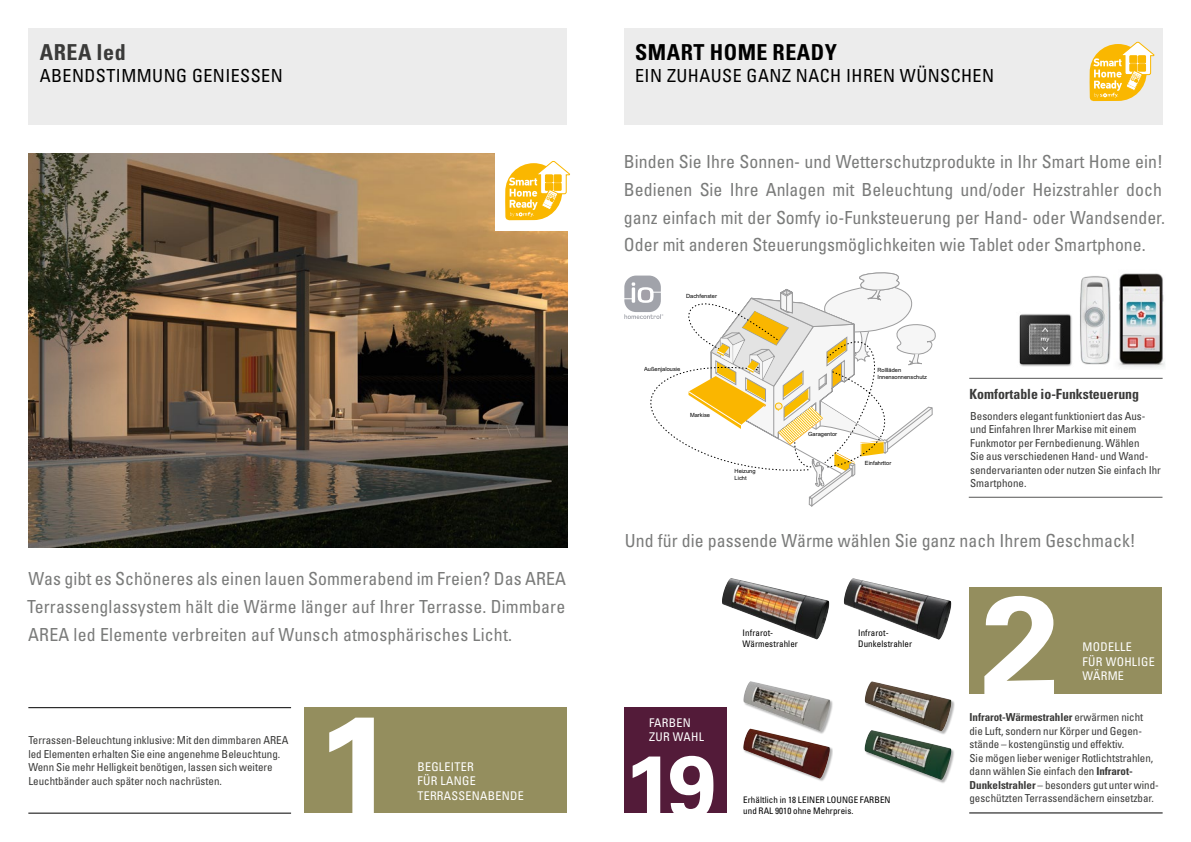
<style>
.page{position:relative;width:1191px;height:842px;background:#fff}
.page>*{position:absolute;margin:0;border:0;box-sizing:border-box;transform-origin:0 0}
.t1{font:700 142px "Univers LT Std";color:#fff}
.t2{font:700 condensed 22px "Univers LT Std";letter-spacing:.025em;color:#000}
.t3{font:700 condensed 22px "Univers LT Std";letter-spacing:.025em;color:#3a3a39}
.t4{font:condensed 18px/27.8px "Univers LT Std";letter-spacing:.005em;color:#7a7b7a}
.t5{font:condensed 18px "Univers LT Std";letter-spacing:.025em;color:#000}
.t6{font:700 condensed 14px "Univers LT Std";color:#3a3a39}
.t7{font:condensed 12px/14.4px "Univers LT Std";letter-spacing:.025em;color:#fff}
.t8{font:condensed 11px/13.5px "Univers LT Std";color:#3a3a39}
.t9{font:condensed 9px/11px "Univers LT Std";letter-spacing:.01em;color:#000}
.t10{font:5.7px/6.9px "Arial";color:#000}
.s1{font-weight:700}
</style>
<div class="page">
<hr style="left:969px;top:378px;width:193px;height:1px;background:#565655">
<hr style="left:968px;top:497px;width:194px;height:1px;background:#565655">
<img style="left:1080px;top:276px;width:31px;height:89px">
<img style="left:1019px;top:314px;width:53px;height:53px">
<hr style="left:969px;top:812px;width:193px;height:1px;background:#000">
<svg style="left:624px;top:273px;width:311px;height:233px"></svg>
<div style="left:624px;top:28px;width:538px;height:97px;background:#ececec"></div>
<svg style="left:1089px;top:42px;width:65px;height:59px"></svg>
<img style="left:1118px;top:273px;width:47px;height:95px">
<div style="left:743px;top:681px;width:90px;height:53px;background:#000;opacity:.3"></div>
<img style="left:743px;top:681px;width:87px;height:48px">
<div style="left:743px;top:729px;width:90px;height:53px;background:#000;opacity:.3"></div>
<img style="left:743px;top:729px;width:87px;height:49px">
<div style="left:865px;top:682px;width:90px;height:53px;background:#000;opacity:.3"></div>
<img style="left:864px;top:681px;width:87px;height:70px">
<div style="left:865px;top:730px;width:89px;height:53px;background:#000;opacity:.3"></div>
<img style="left:28px;top:153px;width:539px;height:394px">
<hr style="left:28px;top:707px;width:263px;height:1px;background:#000">
<hr style="left:28px;top:813px;width:263px;height:1px;background:#000">
<div style="left:304px;top:707px;width:263px;height:106px;background:#948e5e"></div>
<svg style="left:329px;top:718px;width:45px;height:95px"></svg>
<div style="left:969px;top:587px;width:193px;height:107px;background:#948e5e"></div>
<div style="left:623px;top:707px;width:103px;height:106px;background:#531b39"></div>
<svg style="left:632px;top:756px;width:28px;height:57px"></svg>
<svg style="left:670px;top:756px;width:43px;height:57px"></svg>
<div style="left:495px;top:153px;width:73px;height:78px;background:#fff"></div>
<svg style="left:505px;top:161px;width:65px;height:60px"></svg>
<div style="left:28px;top:28px;width:539px;height:97px;background:#ececec"></div>
<img style="left:844px;top:578px;width:107px;height:62px">
<img style="left:722px;top:578px;width:107px;height:61px">
<h2 class="t3" style="left:40px;top:39px;width:87px">AREA led</h2>
<h3 class="t5" style="left:40px;top:64px;width:244px">ABENDSTIMMUNG GENIESSEN</h3>
<h3 class="t4" style="left:27px;top:564px;width:540px;text-align:justify">Was gibt es Schöneres als einen lauen Sommerabend im Freien? Das AREA Terrassenglassystem hält die Wärme länger auf Ihrer Terrasse. Dimmbare AREA led Elemente verbreiten auf Wunsch atmosphärisches Licht.</h3>
<p class="t8" style="left:28px;top:733px;width:262px">Terrassen-Beleuchtung inklusive: Mit den dimmbaren AREA led Elementen erhalten Sie eine angenehme Beleuchtung.<br>Wenn Sie mehr Helligkeit benötigen, lassen sich weitere Leuchtbänder auch später noch nachrüsten.</p>
<p class="t7" style="left:417px;top:759px;width:108px">BEGLEITER<br>FÜR LANGE<br>TERRASSENABENDE</p>
<h2 class="t2" style="left:635px;top:39px;width:203px">SMART HOME READY</h2>
<h3 class="t5" style="left:635px;top:64px;width:360px">EIN ZUHAUSE GANZ NACH IHREN WÜNSCHEN</h3>
<p class="t4" style="left:624px;top:147px;width:542px">Binden Sie Ihre Sonnen- und Wetterschutzprodukte in Ihr Smart Home ein!<br>Bedienen Sie Ihre Anlagen mit Beleuchtung und/oder Heizstrahler doch ganz einfach mit der Somfy io-Funksteuerung per Hand- oder Wandsender.<br>Oder mit anderen Steuerungsmöglichkeiten wie Tablet oder Smartphone.</p>
<p class="t10" style="left:686px;top:293px;width:32px">Dachfenster</p>
<p class="t10" style="left:644px;top:365px;width:38px">Außenjalousie</p>
<p class="t10" style="left:690px;top:412px;width:21px">Markise</p>
<p class="t10" style="left:734px;top:467px;width:22px">Heizung<br>Licht</p>
<p class="t10" style="left:808px;top:431px;width:30px">Garagentor</p>
<p class="t10" style="left:877px;top:367px;width:51px">Rollläden<br>Innensonnenschutz</p>
<p class="t10" style="left:865px;top:459px;width:28px">Einfahrttor</p>
<p class="t6" style="left:969px;top:386px;width:171px">Komfortable io-Funksteuerung</p>
<p class="t8" style="left:970px;top:409px;width:192px">Besonders elegant funktioniert das Aus&shy;und Einfahren Ihrer Markise mit einem Funkmotor per Fernbedienung. Wählen<br>Sie aus verschiedenen Hand- und Wand&shy;sendervarianten oder nutzen Sie einfach Ihr Smartphone.</p>
<h3 class="t4" style="left:625px;top:526px;width:512px">Und für die passende Wärme wählen Sie ganz nach Ihrem Geschmack!</h3>
<p class="t7" style="left:649px;top:715px;width:56px">FARBEN<br>ZUR WAHL</p>
<p class="t9" style="left:742px;top:627px;width:57px">Infrarot-<br>Wärmestrahler</p>
<p class="t9" style="left:858px;top:627px;width:56px">Infrarot-<br>Dunkelstrahler</p>
<p class="t9" style="left:743px;top:794px;width:149px">Erhältlich in 18 LEINER LOUNGE FARBEN und RAL 9010 ohne Mehrpreis.</p>
<h1 class="t1" style="left:980px;top:563px;width:80px">2</h1>
<p class="t7" style="left:1082px;top:639px;width:74px">MODELLE<br>FÜR WOHLIGE<br>WÄRME</p>
<p class="t8" style="left:969px;top:710px;width:191px"><span class="s1">Infrarot-Wärmestrahler</span> erwärmen nicht die Luft, sondern nur Körper und Gegen&shy;stände – kostengünstig und effektiv.<br>Sie mögen lieber weniger Rotlichtstrahlen, dann wählen Sie einfach den <span class="s1">Infrarot-Dunkelstrahler</span> – besonders gut unter wind&shy;geschützten Terrassendächern einsetzbar.</p>
</div>
